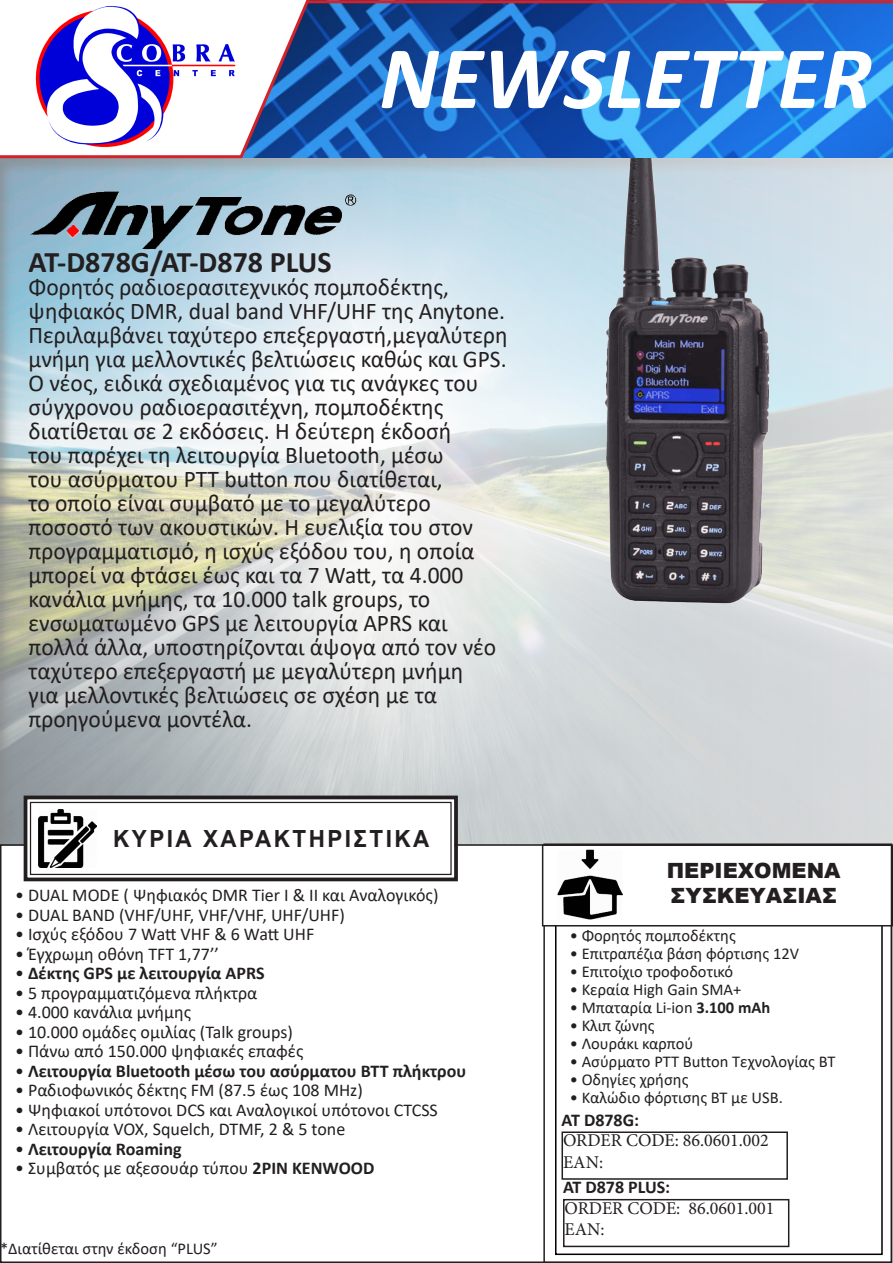
<style>
.page{position:relative;width:893px;height:1263px;background:#fff}
.page>*{position:absolute;margin:0;border:0;box-sizing:border-box;transform-origin:0 0}
.t1{font:italic 700 90px "Calibri";color:#fff}
.t2{font:700 30px "Calibri";color:#231f20}
.t3{font:24px/24px "Calibri";color:#231f20}
.t4{font:700 23.7px "Arial";letter-spacing:.11em;color:#231f20;scale:.95 1}
.t5{font:900 21px "Arial";color:#231f20}
.t6{font:18px "Calibri";color:#231f20}
.t7{font:700 18px "Calibri";color:#231f20}
.t8{font:18px "Minion Pro";color:#231f20}
.t9{font:16.5px "Calibri";color:#231f20}
.s1{font-weight:400}
.s2{font-weight:700}
</style>
<div class="page">
<div style="left:0;top:157px;width:893px;height:689px;background:#231f20;opacity:.75"></div>
<img style="left:325px;top:3px;width:568px;height:155px">
<hr style="left:162px;top:0;width:731px;height:3px;background:#d1232a">
<div style="left:555px;top:884px;width:328px;height:371px;border:2px solid #000"></div>
<div style="left:543px;top:845px;width:349px;height:81px;background:#fff"></div>
<div style="left:542px;top:844px;width:351px;height:82px;border:2px solid #231f20"></div>
<img style="left:557px;top:849px;width:66px;height:70px">
<svg style="left:0;top:0;width:325px;height:160px"></svg>
<img style="left:36px;top:4px;width:199px;height:144px">
<div style="left:563px;top:1199px;width:226px;height:48px;border:2px solid #231f20"></div>
<img style="left:454px;top:158px;width:401px;height:461px">
<img style="left:29px;top:173px;width:327px;height:86px">
<svg style="left:22px;top:794px;width:438px;height:88px"></svg>
<div style="left:30px;top:802px;width:422px;height:73px;border:1px solid #231f20"></div>
<img style="left:38px;top:810px;width:59px;height:57px">
<div style="left:561px;top:1131px;width:227px;height:49px;border:2px solid #231f20"></div>
<h1 class="t1" style="left:379px;top:14px;width:494px">NEWSLETTER</h1>
<p class="t2" style="left:29px;top:241px;width:305px">AT-D878G/ΑΤ-D878 PLUS</p>
<p class="t3" style="left:29px;top:275px;width:481px">Φορητός ραδιοερασιτεχνικός πομποδέκτης, ψηφιακός DMR, dual band VHF/UHF της Anytone.<br>Περιλαμβάνει ταχύτερο επεξεργαστή,μεγαλύτερη μνήμη για μελλοντικές βελτιώσεις καθώς και GPS.</p>
<p class="t3" style="left:29px;top:371px;width:469px">Ο νέος, ειδικά σχεδιαμένος για τις ανάγκες του σύγχρονου ραδιοερασιτέχνη, πομποδέκτης διατίθεται σε 2 εκδόσεις. Η δεύτερη έκδοσή<br>του παρέχει τη λειτουργία Bluetooth, μέσω<br>του ασύρματου PTT button που διατίθεται,<br>το οποίο είναι συμβατό με το μεγαλύτερο ποσοστό των ακουστικών. Η ευελιξία του στον προγραμματισμό, η ισχύς εξόδου του, η οποία μπορεί να φτάσει έως και τα 7 Watt, τα 4.000 κανάλια μνήμης, τα 10.000 talk groups, το ενσωματωμένο GPS με λειτουργία APRS και πολλά άλλα, υποστηρίζονται άψογα από τον νέο ταχύτερο επεξεργαστή με μεγαλύτερη μνήμη για μελλοντικές βελτιώσεις σε σχέση με τα προηγούμενα μοντέλα.</p>
<p class="t4" style="left:113px;top:822px;width:335px">ΚΥΡΙΑ ΧΑΡΑΚΤΗΡΙΣΤΙΚΑ</p>
<p class="t5" style="left:667px;top:855px;width:175px">ΠΕΡΙΕΧΟΜΕΝΑ</p>
<p class="t6" style="left:15px;top:883px;width:425px">• DUAL MODE ( Ψηφιακός DMR Tier Ι &amp; ΙΙ και Αναλογικός)</p>
<p class="t5" style="left:670px;top:880px;width:168px">ΣΥΣΚΕΥΑΣΙΑΣ</p>
<p class="t6" style="left:15px;top:902px;width:331px">• DUAL BAND (VHF/UHF, VHF/VHF, UHF/UHF)</p>
<p class="t6" style="left:15px;top:922px;width:301px">• Iσχύς εξόδου 7 Watt VHF &amp; 6 Watt UHF</p>
<p class="t6" style="left:15px;top:941px;width:206px">• Έγχρωμη οθόνη TFT 1,77’’</p>
<p class="t7" style="left:15px;top:960px;width:251px"><span class="s1">•</span> Δέκτης GPS με λειτουργία APRS</p>
<p class="t6" style="left:15px;top:980px;width:244px">• 5 προγραμματιζόμενα πλήκτρα</p>
<p class="t6" style="left:15px;top:1000px;width:178px">• 4.000 κανάλια μνήμης</p>
<p class="t6" style="left:15px;top:1019px;width:279px">• 10.000 ομάδες ομιλίας (Talk groups)</p>
<p class="t6" style="left:15px;top:1039px;width:290px">• Πάνω από 150.000 ψηφιακές επαφές</p>
<p class="t7" style="left:15px;top:1058px;width:453px"><span class="s1">•</span> Λειτουργία Bluetooth μέσω του ασύρματου ΒΤΤ πλήκτρου</p>
<p class="t6" style="left:15px;top:1078px;width:349px">• Ραδιοφωνικός δέκτης FM (87.5 έως 108 MHz)</p>
<p class="t6" style="left:15px;top:1097px;width:424px">• Ψηφιακοί υπότονοι DCS και Αναλογικοί υπότονοι CTCSS</p>
<p class="t6" style="left:15px;top:1117px;width:332px">• Λειτουργία VOX, Squelch, DTMF, 2 &amp; 5 tone</p>
<p class="t7" style="left:15px;top:1136px;width:168px"><span class="s1">•</span> Λειτουργία Roaming</p>
<p class="t6" style="left:15px;top:1156px;width:361px">• Συμβατός με αξεσουάρ τύπου <span class="s2">2PIN KENWOOD</span></p>
<p class="t8" style="left:564px;top:1196px;width:211px">ORDER CODE: 86.0601.001</p>
<p class="t8" style="left:564px;top:1217px;width:42px">EAN:</p>
<p class="t9" style="left:570px;top:924px;width:168px">• Φορητός πομποδέκτης</p>
<p class="t9" style="left:570px;top:942px;width:231px">• Επιτραπέζια βάση φόρτισης 12V</p>
<p class="t9" style="left:570px;top:960px;width:165px">• Επιτοίχιο τροφοδοτικό</p>
<p class="t9" style="left:570px;top:978px;width:173px">• Κεραία Ηigh Gain SMA+</p>
<p class="t9" style="left:570px;top:996px;width:202px">• Μπαταρία Li-ion <span class="s2">3.100 mAh</span></p>
<p class="t9" style="left:570px;top:1014px;width:87px">• Κλιπ ζώνης</p>
<p class="t9" style="left:570px;top:1032px;width:125px">• Λουράκι καρπού</p>
<p class="t9" style="left:570px;top:1050px;width:267px">• Ασύρματο PTT Button Τεχνολογίας BT</p>
<p class="t9" style="left:570px;top:1068px;width:120px">• Οδηγίες χρήσης</p>
<p class="t9" style="left:570px;top:1086px;width:215px">• Καλώδιο φόρτισης BT με USB.</p>
<p class="t7" style="left:561px;top:1107px;width:79px">AT D878G:</p>
<p class="t8" style="left:563px;top:1128px;width:207px">ORDER CODE: 86.0601.002</p>
<p class="t8" style="left:563px;top:1150px;width:42px">EAN:</p>
<p class="t7" style="left:563px;top:1174px;width:109px">AT D878 PLUS:</p>
<p class="t9" style="left:0;top:1237px;width:219px">*Διατίθεται στην έκδοση “PLUS”</p>
</div>
